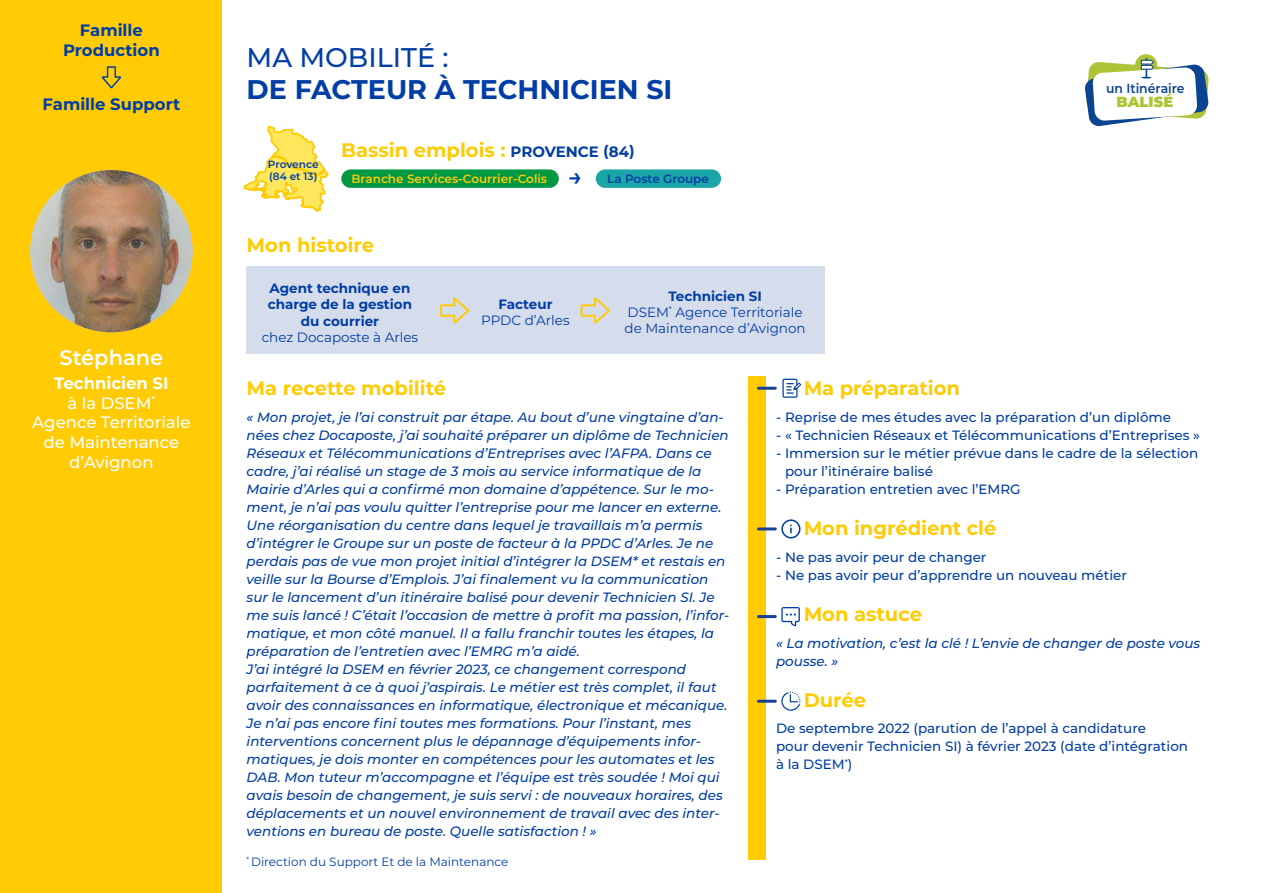
<style>
.page{position:relative;width:1263px;height:893px;background:#fff}
.page>*{position:absolute;margin:0;border:0;box-sizing:border-box;transform-origin:0 0}
.t1{font:700 27px "Montserrat";color:#003da5}
.t2{font:500 27px "Montserrat";color:#003da5}
.t3{font:600 21px "Montserrat";color:#fff}
.t4{font:700 19.5px "Montserrat";color:#ffcb05}
.t5{font:500 16.5px/19.8px "Montserrat";color:#fff;text-align:center}
.t6{font:700 16.5px/19.8px "Montserrat";color:#003da5;text-align:center}
.t7{font:900 14.55px "Montserrat";color:#aec336}
.t8{font:italic 500 13.5px/18px "Montserrat";color:#003da5}
.t9{font:500 13.5px/18px "Montserrat";color:#003da5}
.t10{font:13.5px/16.2px "Montserrat";color:#003da5;text-align:center}
.t11{font:700 13.5px/16.2px "Montserrat";color:#003da5;text-align:center}
.t12{font:600 13.05px "Montserrat";color:#0b4591;scale:.95 1}
.t13{font:12px "Montserrat";color:#003da5}
.t14{font:600 12px "Montserrat";color:#ffcb05}
.t15{font:600 12px "Montserrat";color:#003da5}
.t16{font:600 10.5px/12.6px "Montserrat";letter-spacing:-.005em;color:#003da5}
.s1{font-weight:700}
.s2{font-size:15px;color:#003da5}
.s3{font-size:24px}
</style>
<div class="page">
<div style="left:748px;top:376px;width:17px;height:483px;background:#ffcb05"></div>
<div style="left:0;top:0;width:221px;height:893px;background:#ffcb05"></div>
<img style="left:30px;top:170px;width:163px;height:162px;border-radius:81px">
<div style="left:247px;top:267px;width:578px;height:87px;background:#d5dceb"></div>
<svg style="left:440px;top:298px;width:29px;height:25px"></svg>
<svg style="left:581px;top:298px;width:29px;height:25px"></svg>
<svg style="left:102px;top:66px;width:19px;height:22px"></svg>
<hr style="left:758px;top:387px;width:17px;height:3px;background:#164194">
<hr style="left:758px;top:527px;width:17px;height:3px;background:#164194">
<hr style="left:758px;top:615px;width:17px;height:3px;background:#164194">
<hr style="left:758px;top:700px;width:17px;height:3px;background:#164194">
<svg style="left:781px;top:692px;width:20px;height:19px"></svg>
<svg style="left:781px;top:607px;width:19px;height:19px"></svg>
<svg style="left:782px;top:379px;width:19px;height:19px"></svg>
<svg style="left:781px;top:519px;width:19px;height:19px"></svg>
<div style="left:596px;top:169px;width:125px;height:19px;background:#1aa6a6;border-radius:9px"></div>
<svg style="left:243px;top:125px;width:86px;height:87px"></svg>
<div style="left:341px;top:169px;width:218px;height:19px;background:#009941;border-radius:9px"></div>
<svg style="left:1085px;top:54px;width:124px;height:73px"></svg>
<p class="t6" style="left:63px;top:20px;width:98px">Famille<br>Production</p>
<p class="t6" style="left:43px;top:93px;width:139px">Famille Support</p>
<h2 class="t3" style="left:59px;top:342px;width:105px">Stéphane</h2>
<p class="t5" style="left:32px;top:372px;width:160px"><span class="s1">Technicien SI<br></span>à la DSEM<sup>*<br></sup>Agence Territoriale de Maintenance d’Avignon</p>
<h1 class="t2" style="left:247px;top:38px;width:203px">MA MOBILITÉ :</h1>
<h1 class="t1" style="left:247px;top:70px;width:427px">DE FACTEUR À TECHNICIEN SI</h1>
<p class="t16" style="left:268px;top:157px;width:52px">Provence (84 et 13)</p>
<h3 class="t4" style="left:341px;top:136px;width:295px">Bassin emplois : <span class="s2">PROVENCE (84)</span></h3>
<p class="t15" style="left:568px;top:170px;width:142px"><span class="s3">→</span> La Poste Groupe</p>
<p class="t14" style="left:351px;top:170px;width:197px">Branche Services-Courrier-Colis</p>
<h3 class="t4" style="left:247px;top:231px;width:129px">Mon histoire</h3>
<p class="t11" style="left:268px;top:280px;width:146px">Agent technique en charge de la gestion du courrier</p>
<p class="t10" style="left:262px;top:328px;width:158px">chez Docaposte à Arles</p>
<p class="t11" style="left:498px;top:295px;width:56px">Facteur</p>
<p class="t10" style="left:481px;top:312px;width:90px">PPDC d’Arles</p>
<p class="t10" style="left:624px;top:287px;width:183px"><span class="s1">Technicien SI<br></span>DSEM<sup>*</sup> Agence Territoriale de Maintenance d’Avignon</p>
<p class="t12" style="left:1106px;top:79px;width:84px">un Itinéraire</p>
<p class="t7" style="left:1116px;top:91px;width:58px">BALISÉ</p>
<h3 class="t4" style="left:247px;top:374px;width:201px">Ma recette mobilité</h3>
<p class="t8" style="left:247px;top:407px;width:484px">« Mon projet, je l’ai construit par étape. Au bout d’une vingtaine d’an&shy;nées chez Docaposte, j’ai souhaité préparer un diplôme de Technicien Réseaux et Télécommunications d’Entreprises avec l’AFPA. Dans ce cadre, j’ai réalisé un stage de 3 mois au service informatique de la Mairie d’Arles qui a confirmé mon domaine d’appétence. Sur le mo&shy;ment, je n’ai pas voulu quitter l’entreprise pour me lancer en externe.<br>Une réorganisation du centre dans lequel je travaillais m’a permis d’intégrer le Groupe sur un poste de facteur à la PPDC d’Arles. Je ne perdais pas de vue mon projet initial d’intégrer la DSEM* et restais en veille sur la Bourse d’Emplois. J’ai finalement vu la communication sur le lancement d’un itinéraire balisé pour devenir Technicien SI. Je me suis lancé ! C’était l’occasion de mettre à profit ma passion, l’infor&shy;matique, et mon côté manuel. Il a fallu franchir toutes les étapes, la préparation de l’entretien avec l’EMRG m’a aidé.<br>J’ai intégré la DSEM en février 2023, ce changement correspond parfaitement à ce à quoi j’aspirais. Le métier est très complet, il faut avoir des connaissances en informatique, électronique et mécanique.<br>Je n’ai pas encore fini toutes mes formations. Pour l’instant, mes interventions concernent plus le dépannage d’équipements infor&shy;matiques, je dois monter en compétences pour les automates et les DAB. Mon tuteur m’accompagne et l’équipe est très soudée ! Moi qui avais besoin de changement, je suis servi : de nouveaux horaires, des déplacements et un nouvel environnement de travail avec des inter&shy;ventions en bureau de poste. Quelle satisfaction ! »</p>
<p class="t13" style="left:247px;top:854px;width:263px"><sup>*</sup> Direction du Support Et de la Maintenance</p>
<h3 class="t4" style="left:804px;top:374px;width:158px">Ma préparation</h3>
<p class="t9" style="left:776px;top:407px;width:397px">‐ Reprise de mes études avec la préparation d’un diplôme</p>
<p class="t9" style="left:776px;top:425px;width:425px">‐ « Technicien Réseaux et Télécommunications d’Entreprises »</p>
<p class="t9" style="left:776px;top:443px;width:424px">‐ Immersion sur le métier prévue dans le cadre de la sélection</p>
<p class="t9" style="left:785px;top:461px;width:149px">pour l’itinéraire balisé</p>
<p class="t9" style="left:776px;top:479px;width:246px">‐ Préparation entretien avec l’EMRG</p>
<h3 class="t4" style="left:804px;top:514px;width:194px">Mon ingrédient clé</h3>
<p class="t9" style="left:776px;top:547px;width:352px">‐ Ne pas avoir peur de changer<br>‐ Ne pas avoir peur d’apprendre un nouveau métier</p>
<h3 class="t4" style="left:804px;top:600px;width:120px">Mon astuce</h3>
<p class="t8" style="left:776px;top:633px;width:426px">« La motivation, c’est la clé ! L’envie de changer de poste vous pousse. »</p>
<h3 class="t4" style="left:804px;top:686px;width:64px">Durée</h3>
<p class="t9" style="left:776px;top:719px;width:413px">De septembre 2022 (parution de l’appel à candidature<br>pour devenir Technicien SI) à février 2023 (date d’intégration à la DSEM<sup>*</sup>)</p>
</div>
